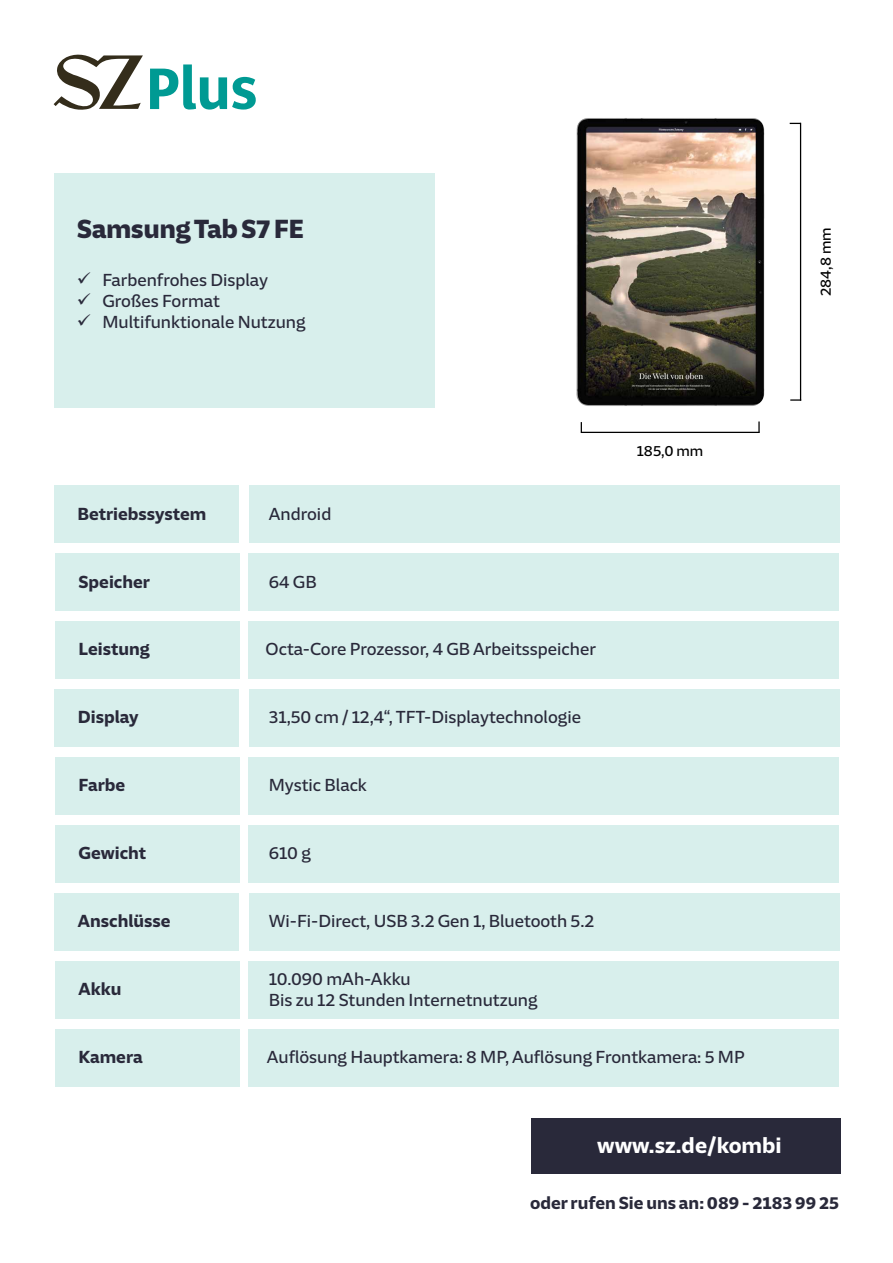
<style>
.page{position:relative;width:893px;height:1263px;background:#fff}
.page>*{position:absolute;margin:0;border:0;box-sizing:border-box;transform-origin:0 0}
.t1{font:900 27px "SZ Sans Digital";letter-spacing:-.02em;color:#29293a}
.t2{font:700 22.5px "SZ Sans Digital";color:#fff}
.t3{font:18px/21px "SZ Sans Digital";color:#29293a}
.t4{font:700 18px "SZ Sans Digital";color:#29293a}
.t5{font:15.3px "SZ Sans Digital";color:#000}
</style>
<div class="page">
<div style="left:54px;top:486px;width:185px;height:57px;background:#d8efec"></div>
<div style="left:55px;top:554px;width:185px;height:57px;background:#d8efec"></div>
<div style="left:55px;top:622px;width:185px;height:57px;background:#d8efec"></div>
<div style="left:54px;top:689px;width:185px;height:58px;background:#d8efec"></div>
<div style="left:55px;top:757px;width:185px;height:58px;background:#d8efec"></div>
<div style="left:55px;top:825px;width:185px;height:58px;background:#d8efec"></div>
<div style="left:54px;top:893px;width:185px;height:58px;background:#d8efec"></div>
<div style="left:55px;top:961px;width:185px;height:58px;background:#d8efec"></div>
<div style="left:55px;top:1029px;width:185px;height:58px;background:#d8efec"></div>
<div style="left:249px;top:486px;width:590px;height:57px;background:#d8efec"></div>
<div style="left:249px;top:554px;width:590px;height:57px;background:#d8efec"></div>
<div style="left:249px;top:622px;width:590px;height:57px;background:#d8efec"></div>
<div style="left:249px;top:689px;width:590px;height:58px;background:#d8efec"></div>
<div style="left:249px;top:757px;width:590px;height:58px;background:#d8efec"></div>
<div style="left:249px;top:825px;width:590px;height:58px;background:#d8efec"></div>
<div style="left:249px;top:893px;width:590px;height:58px;background:#d8efec"></div>
<div style="left:249px;top:961px;width:590px;height:58px;background:#d8efec"></div>
<div style="left:249px;top:1029px;width:590px;height:58px;background:#d8efec"></div>
<div style="left:54px;top:173px;width:381px;height:234px;background:#d8efec"></div>
<hr style="left:800px;top:123px;width:1px;height:278px;background:#000">
<svg style="left:790px;top:399px;width:11px;height:2px"></svg>
<svg style="left:150px;top:64px;width:106px;height:46px"></svg>
<svg style="left:54px;top:55px;width:89px;height:55px"></svg>
<div style="left:532px;top:1118px;width:309px;height:55px;background:#29293a"></div>
<hr style="left:581px;top:432px;width:179px;height:1px;background:#000">
<svg style="left:758px;top:421px;width:2px;height:11px"></svg>
<img style="left:576px;top:118px;width:188px;height:288px">
<h1 class="t1" style="left:77px;top:213px;width:229px">Samsung Tab S7 FE</h1>
<p class="t5" style="left:817px;top:296px;width:70px;rotate:-90deg">284,8 mm</p>
<p class="t3" style="left:102px;top:270px;width:205px">Farbenfrohes Display<br>Großes Format<br>Multifunktionale Nutzung</p>
<p class="t5" style="left:637px;top:442px;width:68px">185,0 mm</p>
<p class="t4" style="left:77px;top:503px;width:130px">Betriebssystem</p>
<p class="t3" style="left:269px;top:503px;width:64px">Android</p>
<p class="t4" style="left:79px;top:571px;width:73px">Speicher</p>
<p class="t3" style="left:269px;top:571px;width:49px">64 GB</p>
<p class="t4" style="left:79px;top:639px;width:73px">Leistung</p>
<p class="t3" style="left:266px;top:639px;width:332px">Octa-Core Prozessor, 4 GB Arbeitsspeicher</p>
<p class="t4" style="left:78px;top:707px;width:62px">Display</p>
<p class="t3" style="left:269px;top:707px;width:314px">31,50 cm / 12,4“, TFT-Displaytechnologie</p>
<p class="t4" style="left:79px;top:775px;width:48px">Farbe</p>
<p class="t3" style="left:269px;top:775px;width:100px">Mystic Black</p>
<p class="t4" style="left:79px;top:843px;width:69px">Gewicht</p>
<p class="t3" style="left:269px;top:843px;width:44px">610 g</p>
<p class="t4" style="left:78px;top:911px;width:94px">Anschlüsse</p>
<p class="t3" style="left:269px;top:911px;width:327px">Wi-Fi-Direct, USB 3.2 Gen 1, Bluetooth 5.2</p>
<p class="t4" style="left:79px;top:979px;width:44px">Akku</p>
<p class="t3" style="left:269px;top:968px;width:270px;line-height:21.6px">10.090 mAh-Akku<br>Bis zu 12 Stunden Internetnutzung</p>
<p class="t4" style="left:79px;top:1046px;width:66px">Kamera</p>
<p class="t3" style="left:267px;top:1046px;width:479px">Auflösung Hauptkamera: 8 MP, Auflösung Frontkamera: 5 MP</p>
<p class="t2" style="left:597px;top:1132px;width:186px">www.sz.de/kombi</p>
<p class="t4" style="left:530px;top:1192px;width:310px">oder rufen Sie uns an: 089 - 2183 99 25</p>
</div>
